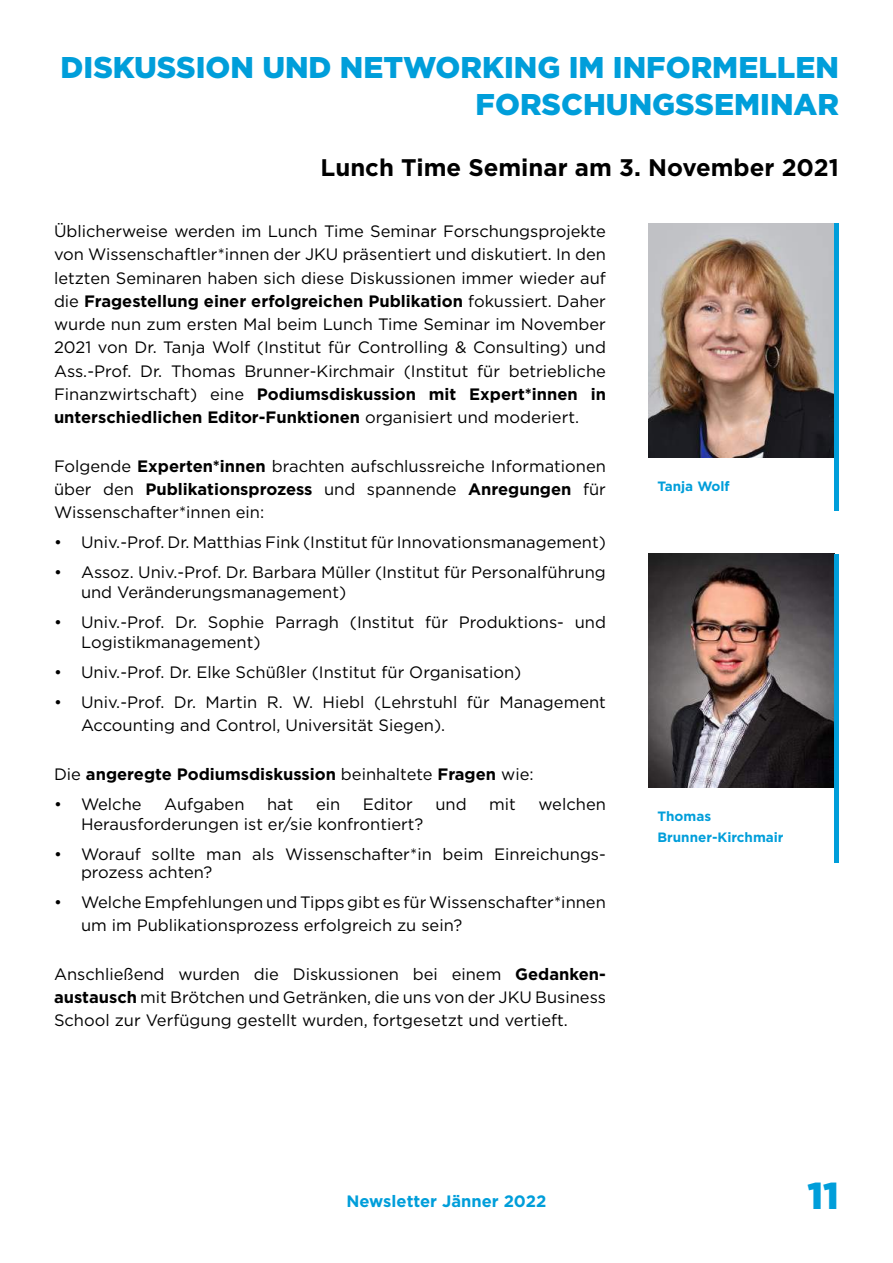
<style>
.page{position:relative;width:893px;height:1263px;background:#fff}
.page>*{position:absolute;margin:0;border:0;box-sizing:border-box;transform-origin:0 0}
.t1{font:900 37.5px "Gotham";color:#009eda}
.t2{font:900 30px/36.8px "Gotham";color:#009eda;text-align:right}
.t3{font:700 24px "Gotham";color:#000}
.t4{font:16.5px/23.2px "Gotham";color:#000}
.t5{font:700 16.5px "Gotham";color:#000}
.t6{font:700 16.5px "Gotham";color:#009eda}
.t7{font:700 13.5px/20.2px "Gotham";color:#009eda}
.s1{font-weight:700}
.s2{font-weight:400}
</style>
<div class="page">
<img style="left:649px;top:224px;width:186px;height:234px">
<hr style="left:835px;top:224px;width:4px;height:287px;background:#009eda">
<img style="left:649px;top:554px;width:186px;height:234px">
<hr style="left:835px;top:554px;width:4px;height:308px;background:#009eda">
<h2 class="t2" style="left:61px;top:49px;width:780px">DISKUSSION UND NETWORKING IM INFORMELLEN<br>FORSCHUNGSSEMINAR</h2>
<h3 class="t3" style="left:321px;top:152px;width:520px">Lunch Time Seminar am 3. November 2021</h3>
<p class="t4" style="left:54px;top:219px;width:553px;text-align:justify">Üblicherweise werden im Lunch Time Seminar Forschungsprojekte von Wissenschaftler*innen der JKU präsentiert und diskutiert. In den letzten Seminaren haben sich diese Diskussionen immer wieder auf die <span class="s1">Fragestellung einer erfolgreichen Publikation</span> fokussiert. Daher wurde nun zum ersten Mal beim Lunch Time Seminar im November 2021 von Dr. Tanja Wolf (Institut für Controlling &amp; Consulting) und Ass.-Prof. Dr. Thomas Brunner-Kirchmair (Institut für betriebliche Finanzwirtschaft) eine <span class="s1">Podiumsdiskussion mit Expert*innen in unterschiedlichen Editor-Funktionen</span> organisiert und moderiert.</p>
<p class="t4" style="left:54px;top:454px;width:553px;text-align:justify">Folgende <span class="s1">Experten*innen</span> brachten aufschlussreiche Informationen über den <span class="s1">Publikationsprozess</span> und spannende <span class="s1">Anregungen</span> für Wissenschafter*innen ein:</p>
<p class="t4" style="left:54px;top:530px;width:553px">• Univ.-Prof. Dr. Matthias Fink (Institut für Innovationsmanagement)</p>
<p class="t4" style="left:81px;top:562px;width:526px;line-height:19.8px;text-indent:-27px">• Assoz. Univ.-Prof. Dr. Barbara Müller (Institut für Personalführung und Veränderungsmanagement)</p>
<p class="t4" style="left:81px;top:612px;width:526px;line-height:19.8px;text-indent:-27px">• Univ.-Prof. Dr. Sophie Parragh (Institut für Produktions- und<br>Logistikmanagement)</p>
<p class="t4" style="left:54px;top:660px;width:469px">• Univ.-Prof. Dr. Elke Schüßler (Institut für Organisation)</p>
<p class="t4" style="left:81px;top:690px;width:526px;text-indent:-27px">• Univ.-Prof. Dr. Martin R. W. Hiebl (Lehrstuhl für Management<br>Accounting and Control, Universität Siegen).</p>
<p class="t5" style="left:54px;top:763px;width:481px"><span class="s2">Die</span> angeregte Podiumsdiskussion <span class="s2">beinhaltete</span> Fragen <span class="s2">wie:</span></p>
<p class="t4" style="left:54px;top:792px;width:89px">• Welche</p>
<p class="t4" style="left:164px;top:792px;width:82px">Aufgaben</p>
<p class="t4" style="left:267px;top:792px;width:28px">hat</p>
<p class="t4" style="left:316px;top:792px;width:26px">ein</p>
<p class="t4" style="left:363px;top:792px;width:51px">Editor</p>
<p class="t4" style="left:435px;top:792px;width:33px">und</p>
<p class="t4" style="left:489px;top:792px;width:28px">mit</p>
<p class="t4" style="left:538px;top:792px;width:69px">welchen</p>
<p class="t4" style="left:81px;top:812px;width:344px">Herausforderungen ist er/sie konfrontiert?</p>
<p class="t4" style="left:81px;top:845px;width:526px;line-height:18px;text-indent:-27px">• Worauf sollte man als Wissenschafter*in beim Einreichungs&shy;prozess achten?</p>
<p class="t4" style="left:81px;top:890px;width:526px;text-indent:-27px">• Welche Empfehlungen und Tipps gibt es für Wissenschafter*innen um im Publikationsprozess erfolgreich zu sein?</p>
<p class="t4" style="left:54px;top:962px;width:553px;text-align:justify">Anschließend wurden die Diskussionen bei einem <span class="s1">Gedanken&shy;austausch</span> mit Brötchen und Getränken, die uns von der JKU Business School zur Verfügung gestellt wurden, fortgesetzt und vertieft.</p>
<p class="t7" style="left:657px;top:476px;width:74px">Tanja Wolf</p>
<p class="t7" style="left:657px;top:806px;width:128px">Thomas<br>Brunner-Kirchmair</p>
<p class="t6" style="left:347px;top:1190px;width:201px">Newsletter Jänner 2022</p>
<h1 class="t1" style="left:807px;top:1170px;width:33px">11</h1>
</div>
